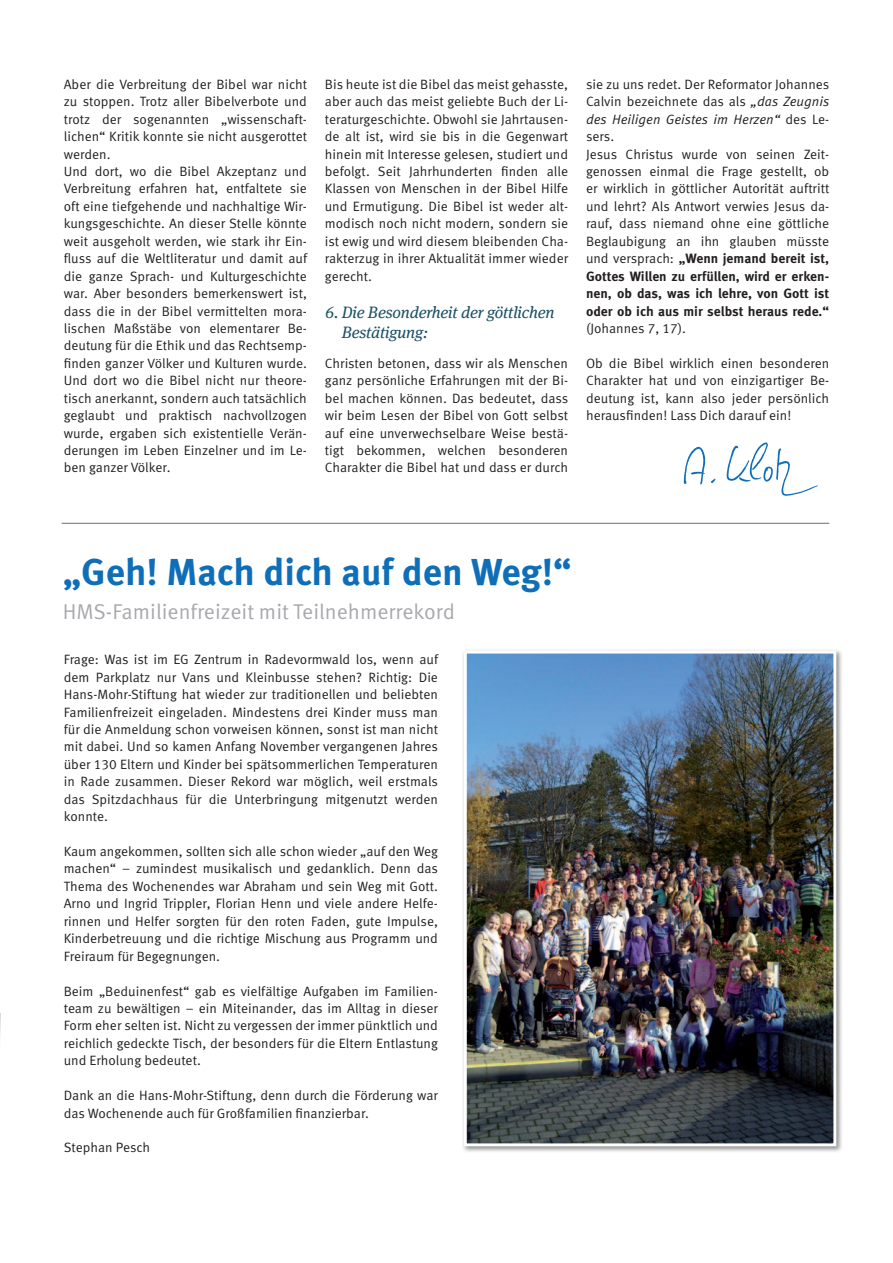
<style>
.page{position:relative;width:893px;height:1263px;background:#fff}
.page>*{position:absolute;margin:0;border:0;box-sizing:border-box;transform-origin:0 0}
.t1{font:700 37.5px "Meta OT";color:#0f6eb8}
.t2{font:21.45px "Meta OT";color:#a8a9ad}
.t3{font:italic 16.5px/19.8px "Meta Serif Pro";letter-spacing:-.01em;color:#1b5065}
.t4{font:13.5px/17.4px "Meta OT";color:#231f20;text-align:justify}
.s1{font-style:italic}
.s2{font-weight:700}
</style>
<div class="page">
<img style="left:683px;top:442px;width:135px;height:54px">
<hr style="left:62px;top:523px;width:767px;height:1px;background:#6c6d70">
<div style="left:461px;top:648px;width:382px;height:505px;background:#231f20;opacity:.5"></div>
<img style="left:468px;top:655px;width:364px;height:487px">
<div style="left:464px;top:651px;width:372px;height:495px;border:3px solid #fff"></div>
<p class="t4" style="left:64px;top:76px;width:245px">Aber die Verbreitung der Bibel war nicht zu stoppen. Trotz aller Bibelverbote und trotz der sogenannten „wissenschaft&shy;lichen“ Kritik konnte sie nicht ausgerottet werden.</p>
<p class="t4" style="left:64px;top:163px;width:245px">Und dort, wo die Bibel Akzeptanz und Verbreitung erfahren hat, entfaltete sie oft eine tiefgehende und nachhaltige Wir&shy;kungsgeschichte. An dieser Stelle könnte weit ausgeholt werden, wie stark ihr Ein&shy;fluss auf die Weltliteratur und damit auf die ganze Sprach- und Kulturgeschichte war. Aber besonders bemerkenswert ist, dass die in der Bibel vermittelten mora&shy;lischen Maßstäbe von elementarer Be&shy;deutung für die Ethik und das Rechtsemp&shy;finden ganzer Völker und Kulturen wurde.<br>Und dort wo die Bibel nicht nur theore&shy;tisch anerkannt, sondern auch tatsächlich geglaubt und praktisch nachvollzogen wurde, ergaben sich existentielle Verän&shy;derungen im Leben Einzelner und im Le&shy;ben ganzer Völker.</p>
<p class="t4" style="left:325px;top:76px;width:245px">Bis heute ist die Bibel das meist gehasste, aber auch das meist geliebte Buch der Li&shy;teraturgeschichte. Obwohl sie Jahrtausen&shy;de alt ist, wird sie bis in die Gegenwart hinein mit Interesse gelesen, studiert und befolgt. Seit Jahrhunderten finden alle Klassen von Menschen in der Bibel Hilfe und Ermutigung. Die Bibel ist weder alt&shy;modisch noch nicht modern, sondern sie ist ewig und wird diesem bleibenden Cha&shy;rakterzug in ihrer Aktualität immer wieder gerecht.</p>
<p class="t3" style="left:342px;top:301px;width:214px;text-indent:-17px">6. Die Besonderheit der göttlichen<br>Bestätigung:</p>
<p class="t4" style="left:325px;top:355px;width:245px">Christen betonen, dass wir als Menschen ganz persönliche Erfahrungen mit der Bi&shy;bel machen können. Das bedeutet, dass wir beim Lesen der Bibel von Gott selbst auf eine unverwechselbare Weise bestä&shy;tigt bekommen, welchen besonderen Charakter die Bibel hat und dass er durch</p>
<p class="t4" style="left:586px;top:76px;width:245px">sie zu uns redet. Der Reformator Johannes Calvin bezeichnete das als <span class="s1">„das Zeugnis des Heiligen Geistes im Herzen“</span> des Le&shy;sers.</p>
<p class="t4" style="left:586px;top:145px;width:245px">Jesus Christus wurde von seinen Zeit&shy;genossen einmal die Frage gestellt, ob er wirklich in göttlicher Autorität auftritt und lehrt? Als Antwort verwies Jesus da&shy;rauf, dass niemand ohne eine göttliche Beglaubigung an ihn glauben müsste und versprach: <span class="s2">„Wenn jemand bereit ist, Gottes Willen zu erfüllen, wird er erken&shy;nen, ob das, was ich lehre, von Gott ist oder ob ich aus mir selbst heraus rede.“ </span>(Johannes 7, 17).</p>
<p class="t4" style="left:586px;top:355px;width:245px">Ob die Bibel wirklich einen besonderen Charakter hat und von einzigartiger Be&shy;deutung ist, kann also jeder persönlich herausfinden! Lass Dich darauf ein!</p>
<p class="t1" style="left:63px;top:548px;width:510px">„Geh! Mach dich auf den Weg!“</p>
<p class="t2" style="left:63px;top:599px;width:394px">HMS-Familienfreizeit mit Teilnehmerrekord</p>
<p class="t4" style="left:64px;top:651px;width:376px">Frage: Was ist im EG Zentrum in Radevormwald los, wenn auf dem Parkplatz nur Vans und Kleinbusse stehen? Richtig: Die Hans-Mohr-Stiftung hat wieder zur traditionellen und beliebten Familienfreizeit eingeladen. Mindestens drei Kinder muss man für die Anmeldung schon vorweisen können, sonst ist man nicht mit dabei. Und so kamen Anfang November vergangenen Jahres über 130 Eltern und Kinder bei spätsommerlichen Temperaturen in Rade zusammen. Dieser Rekord war möglich, weil erstmals das Spitzdachhaus für die Unterbringung mitgenutzt werden konnte.</p>
<p class="t4" style="left:64px;top:843px;width:376px">Kaum angekommen, sollten sich alle schon wieder „auf den Weg machen“ – zumindest musikalisch und gedanklich. Denn das Thema des Wochenendes war Abraham und sein Weg mit Gott.<br>Arno und Ingrid Trippler, Florian Henn und viele andere Helfe&shy;rinnen und Helfer sorgten für den roten Faden, gute Impulse, Kinderbetreuung und die richtige Mischung aus Programm und Freiraum für Begegnungen.</p>
<p class="t4" style="left:64px;top:982px;width:376px">Beim „Beduinenfest“ gab es vielfältige Aufgaben im Familien&shy;team zu bewältigen – ein Miteinander, das im Alltag in dieser Form eher selten ist. Nicht zu vergessen der immer pünktlich und reichlich gedeckte Tisch, der besonders für die Eltern Entlastung und Erholung bedeutet.</p>
<p class="t4" style="left:64px;top:1087px;width:376px">Dank an die Hans-Mohr-Stiftung, denn durch die Förderung war das Wochenende auch für Großfamilien finanzierbar.</p>
<p class="t4" style="left:64px;top:1139px;width:88px">Stephan Pesch</p>
</div>
